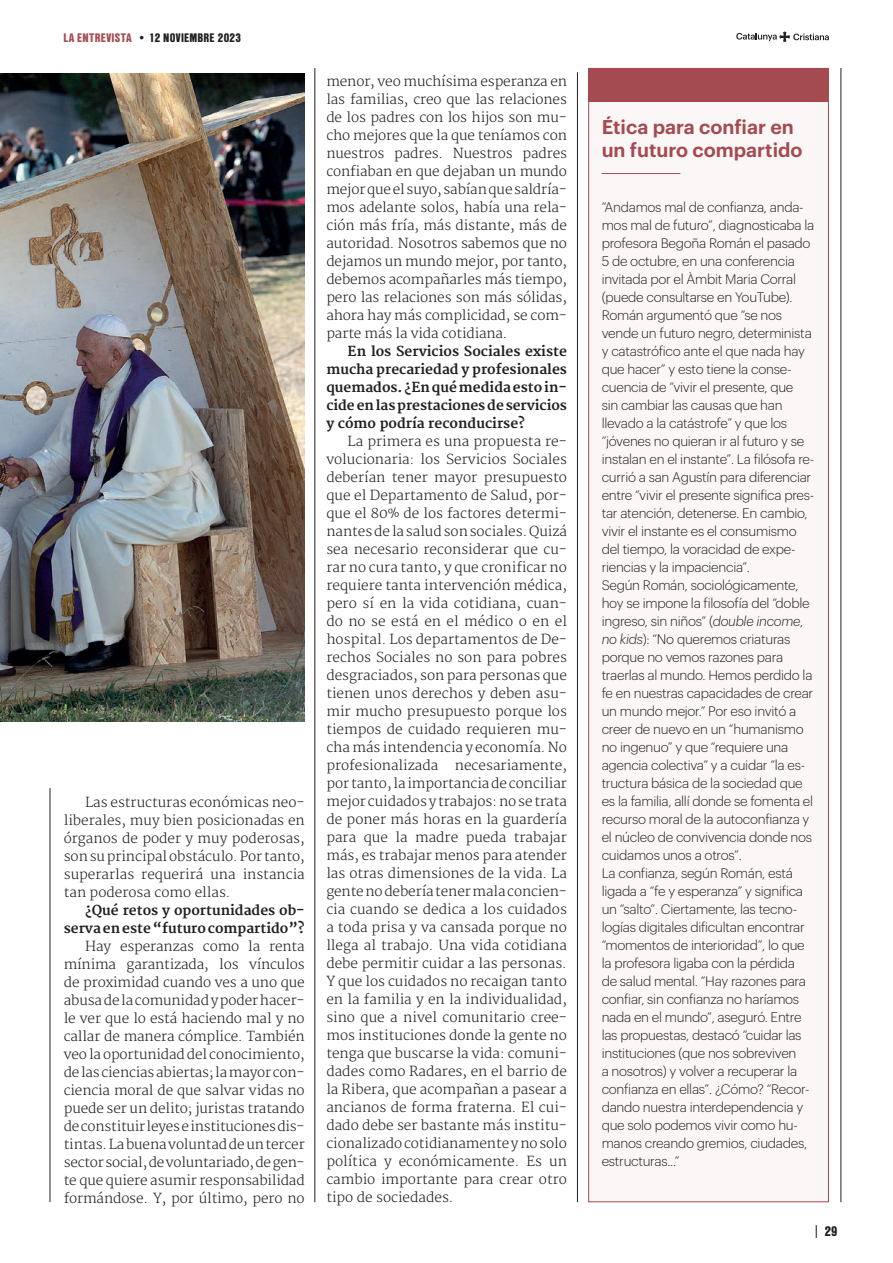
<style>
.page{position:relative;width:893px;height:1263px;background:#fff}
.page>*{position:absolute;margin:0;border:0;box-sizing:border-box;transform-origin:0 0}
.t1{font:600 19.5px "Graphik";color:#a34b51}
.TEXTO_PPAL_ESP{font:300 13.5px/18px "Merriweather";letter-spacing:-.005em;color:#231f20;text-align:justify}
.TEXTO_PPAL_ESP-2{font:300 13.5px/18px "Graphik";letter-spacing:-.02em;color:#231f20}
.TEXTO_PPAL_ESP-3{font:700 13.5px/18px "Merriweather";color:#231f20;text-align:right}
.t2{font:900 13.5px "Nimbus San Con LOT";color:#231f20}
.t3{font:900 12px "Nimbus San Con LOT";letter-spacing:.025em;color:#231f20}
.s1{color:#a34b51}
.s2{font-style:italic}
</style>
<div class="page">
<hr style="left:315px;top:68px;width:1px;height:1134px;background:#231f20">
<hr style="left:841px;top:68px;width:1px;height:1134px;background:#231f20">
<hr style="left:577px;top:72px;width:1px;height:1130px;background:#231f20">
<img style="left:0;top:73px;width:305px;height:648px">
<div style="left:588px;top:68px;width:241px;height:1134px;background:#fbf7f7;border:1px solid #a34b51"></div>
<div style="left:588px;top:68px;width:240px;height:34px;background:#a34b51"></div>
<hr style="left:602px;top:173px;width:78px;height:1px;background:#a34b51">
<hr style="left:50px;top:788px;width:1px;height:414px;background:#231f20">
<svg style="left:736px;top:31px;width:93px;height:11px"></svg>
<svg style="left:816px;top:1225px;width:1px;height:13px"></svg>
<p class="t3" style="left:63px;top:28px;width:179px"><span class="s1">LA ENTREVISTA</span> • 12 NOVIEMBRE 2023</p>
<p class="TEXTO_PPAL_ESP" style="left:64px;top:793px;width:242px;text-indent:21px">Las estructuras económicas neo&shy;liberales, muy bien posicionadas en órganos de poder y muy poderosas, son su principal obstáculo. Por tanto, superarlas requerirá una instancia tan poderosa como ellas.</p>
<p class="TEXTO_PPAL_ESP-3" style="left:64px;top:901px;width:242px">¿Qué retos y oportunidades ob&shy;serva en este “futuro compartido”?</p>
<p class="TEXTO_PPAL_ESP" style="left:64px;top:937px;width:242px;text-indent:21px">Hay esperanzas como la renta mínima garantizada, los vínculos de proximidad cuando ves a uno que abusa de la comunidad y poder hacer&shy;le ver que lo está haciendo mal y no callar de manera cómplice. También veo la oportunidad del conocimiento, de las ciencias abiertas; la mayor con&shy;ciencia moral de que salvar vidas no puede ser un delito; juristas tratando de constituir leyes e instituciones dis&shy;tintas. La buena voluntad de un tercer sector social, de voluntariado, de gen&shy;te que quiere asumir responsabilidad formándose. Y, por último, pero no</p>
<p class="TEXTO_PPAL_ESP" style="left:326px;top:73px;width:242px">menor, veo muchísima esperanza en las familias, creo que las relaciones de los padres con los hijos son mu&shy;cho mejores que la que teníamos con nuestros padres. Nuestros padres confiaban en que dejaban un mundo mejor que el suyo, sabían que saldría&shy;mos adelante solos, había una rela&shy;ción más fría, más distante, más de autoridad. Nosotros sabemos que no dejamos un mundo mejor, por tanto, debemos acompañarles más tiempo, pero las relaciones son más sólidas, ahora hay más complicidad, se com&shy;parte más la vida cotidiana.</p>
<p class="TEXTO_PPAL_ESP-3" style="left:326px;top:343px;width:242px;text-align:justify;text-indent:21px">En los Servicios Sociales existe mucha precariedad y profesionales quemados. ¿En qué medida esto in&shy;cide en las prestaciones de servicios y cómo podría reconducirse?</p>
<p class="TEXTO_PPAL_ESP" style="left:326px;top:433px;width:242px;text-indent:21px">La primera es una propuesta re&shy;volucionaria: los Servicios Sociales deberían tener mayor presupuesto que el Departamento de Salud, por&shy;que el 80% de los factores determi&shy;nantes de la salud son sociales. Quizá sea necesario reconsiderar que cu&shy;rar no cura tanto, y que cronificar no requiere tanta intervención médica, pero sí en la vida cotidiana, cuan&shy;do no se está en el médico o en el hospital. Los departamentos de De&shy;rechos Sociales no son para pobres desgraciados, son para personas que tienen unos derechos y deben asu&shy;mir mucho presupuesto porque los tiempos de cuidado requieren mu&shy;cha más intendencia y economía. No profesionalizada necesariamente, por tanto, la importancia de conciliar mejor cuidados y trabajos: no se trata de poner más horas en la guardería para que la madre pueda trabajar más, es trabajar menos para atender las otras dimensiones de la vida. La gente no debería tener mala concien&shy;cia cuando se dedica a los cuidados a toda prisa y va cansada porque no llega al trabajo. Una vida cotidiana debe permitir cuidar a las personas.<br>Y que los cuidados no recaigan tanto en la familia y en la individualidad, sino que a nivel comunitario cree&shy;mos instituciones donde la gente no tenga que buscarse la vida: comuni&shy;dades como Radares, en el barrio de la Ribera, que acompañan a pasear a ancianos de forma fraterna. El cui&shy;dado debe ser bastante más institu&shy;cionalizado cotidianamente y no solo política y económicamente. Es un cambio importante para crear otro tipo de sociedades.</p>
<p class="t1" style="left:602px;top:112px;width:194px">Ética para confiar en</p>
<p class="t1" style="left:602px;top:135px;width:202px">un futuro compartido</p>
<p class="TEXTO_PPAL_ESP-2" style="left:602px;top:197px;width:214px">“Andamos mal de confianza, anda&shy;mos mal de futuro”, diagnosticaba la profesora Begoña Román el pasado 5 de octubre, en una conferencia invitada por el Àmbit Maria Corral (puede consultarse en YouTube).<br>Román argumentó que “se nos vende un futuro negro, determinista y catastrófico ante el que nada hay que hacer” y esto tiene la conse&shy;cuencia de “vivir el presente, que<br>sin cambiar las causas que han llevado a la catástrofe” y que los “jóvenes no quieran ir al futuro y se instalan en el instante”. La filósofa re&shy;currió a san Agustín para diferenciar entre “vivir el presente significa pres&shy;tar atención, detenerse. En cambio, vivir el instante es el consumismo del tiempo, la voracidad de expe&shy;riencias y la impaciencia”.</p>
<p class="TEXTO_PPAL_ESP-2" style="left:602px;top:575px;width:213px">Según Román, sociológicamente, hoy se impone la filosofía del “doble ingreso, sin niños” (<span class="s2">double income</span>, <span class="s2">no kids</span>): “No queremos criaturas porque no vemos razones para traerlas al mundo. Hemos perdido la fe en nuestras capacidades de crear un mundo mejor.” Por eso invitó a creer de nuevo en un “humanismo no ingenuo” y que “requiere una agencia colectiva” y a cuidar “la es&shy;tructura básica de la sociedad que es la familia, allí donde se fomenta el recurso moral de la autoconfianza y el núcleo de convivencia donde nos cuidamos unos a otros”.</p>
<p class="TEXTO_PPAL_ESP-2" style="left:602px;top:863px;width:209px">La confianza, según Román, está ligada a “fe y esperanza” y significa un “salto”. Ciertamente, las tecno&shy;logías digitales dificultan encontrar “momentos de interioridad”, lo que la profesora ligaba con la pérdida de salud mental. “Hay razones para confiar, sin confianza no haríamos nada en el mundo”, aseguró. Entre las propuestas, destacó “cuidar las instituciones (que nos sobreviven<br>a nosotros) y volver a recuperar la confianza en ellas”. ¿Cómo? “Recor&shy;dando nuestra interdependencia y que solo podemos vivir como hu&shy;manos creando gremios, ciudades, estructuras...”</p>
<p class="t2" style="left:825px;top:1221px;width:14px">29</p>
</div>
